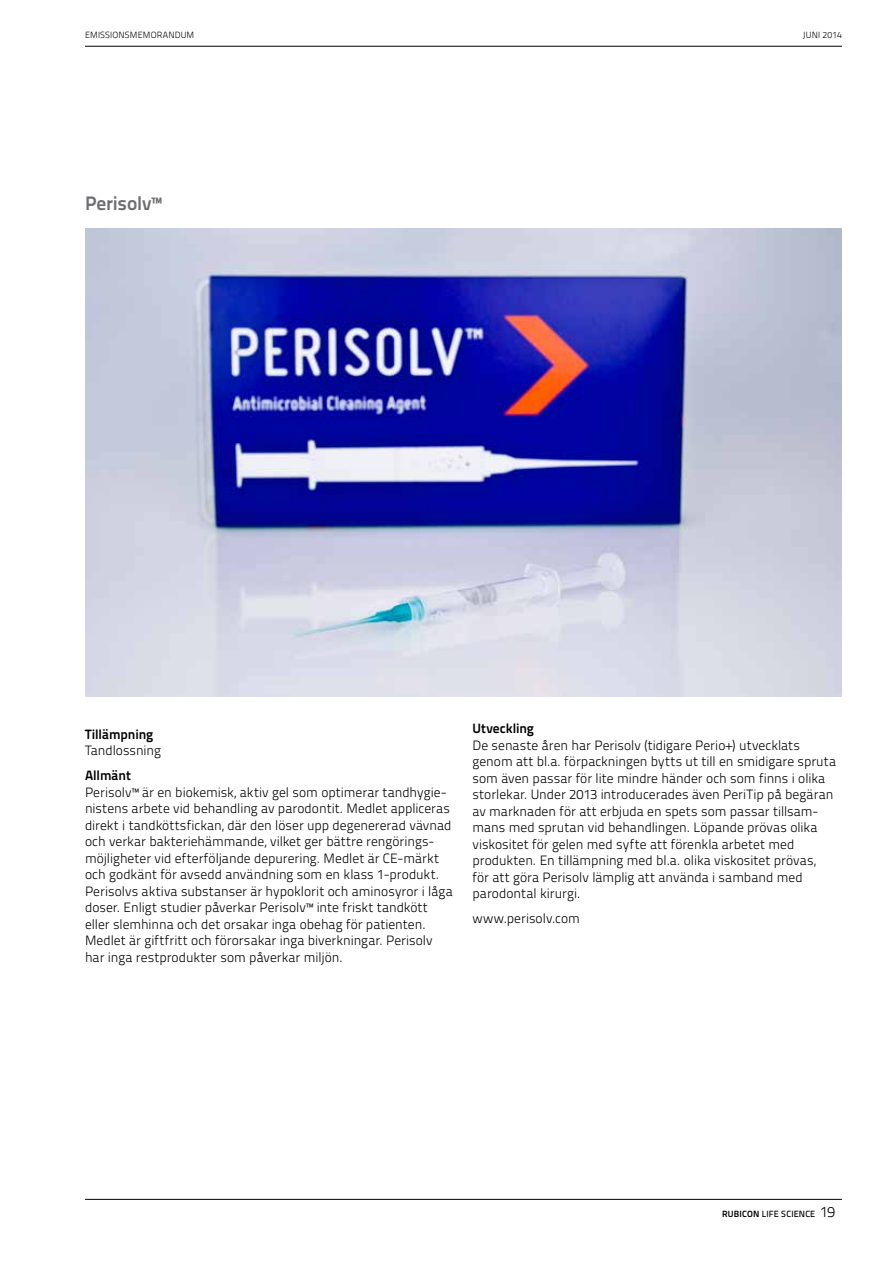
<style>
.page{position:relative;width:893px;height:1263px;background:#fff}
.page>*{position:absolute;margin:0;border:0;box-sizing:border-box;transform-origin:0 0}
.t1{font:700 19.5px "Titillium Text 22 L";letter-spacing:-.01em;color:#6d6e71}
.t2{font:300 13.5px/16.5px "Titillium Text 22 L";color:#000}
.t3{font:700 13.5px "Titillium Text 22 L";letter-spacing:-.005em;color:#000}
.t4{font:300 9px "Titillium Text 22 L";letter-spacing:.015em;color:#000}
.t5{font:500 9px "Titillium Text 22 L";letter-spacing:.015em;color:#000}
.s1{font-weight:700}
.s2{font-weight:300;font-size:15px}
</style>
<div class="page">
<hr style="left:85px;top:46px;width:757px;height:1px;background:#000">
<hr style="left:85px;top:1199px;width:757px;height:1px;background:#000">
<img style="left:85px;top:229px;width:757px;height:467px">
<p class="t4" style="left:85px;top:28px;width:111px">EMISSIONSMEMORANDUM</p>
<p class="t4" style="left:803px;top:28px;width:40px">JUNI 2014</p>
<h1 class="t1" style="left:85px;top:188px;width:78px">Perisolv™</h1>
<p class="t3" style="left:85px;top:723px;width:70px">Tillämpning</p>
<p class="t2" style="left:85px;top:741px;width:78px">Tandlossning</p>
<p class="t3" style="left:85px;top:765px;width:47px">Allmänt</p>
<p class="t2" style="left:85px;top:783px;width:369px">Perisolv™ är en biokemisk, aktiv gel som optimerar tandhygie&shy;nistens arbete vid behandling av parodontit. Medlet appliceras direkt i tandköttsfickan, där den löser upp degenererad vävnad och verkar bakteriehämmande, vilket ger bättre rengörings&shy;möjligheter vid efterföljande depurering. Medlet är CE-märkt och godkänt för avsedd användning som en klass 1-produkt.<br>Perisolvs aktiva substanser är hypoklorit och aminosyror i låga doser. Enligt studier påverkar Perisolv™ inte friskt tandkött eller slemhinna och det orsakar inga obehag för patienten.<br>Medlet är giftfritt och förorsakar inga biverkningar. Perisolv har inga restprodukter som påverkar miljön.</p>
<p class="t3" style="left:472px;top:718px;width:63px">Utveckling</p>
<p class="t2" style="left:472px;top:736px;width:365px">De senaste åren har Perisolv (tidigare Perio+) utvecklats genom att bl.a. förpackningen bytts ut till en smidigare spruta som även passar för lite mindre händer och som finns i olika storlekar. Under 2013 introducerades även PeriTip på begäran av marknaden för att erbjuda en spets som passar tillsam&shy;mans med sprutan vid behandlingen. Löpande prövas olika viskositet för gelen med syfte att förenkla arbetet med produkten. En tillämpning med bl.a. olika viskositet prövas,<br>för att göra Perisolv lämplig att använda i samband med parodontal kirurgi.</p>
<p class="t2" style="left:472px;top:910px;width:109px">www.perisolv.com</p>
<p class="t5" style="left:722px;top:1207px;width:114px"><span class="s1">RUBICON</span> LIFE SCIENCE <span class="s2">19</span></p>
</div>
